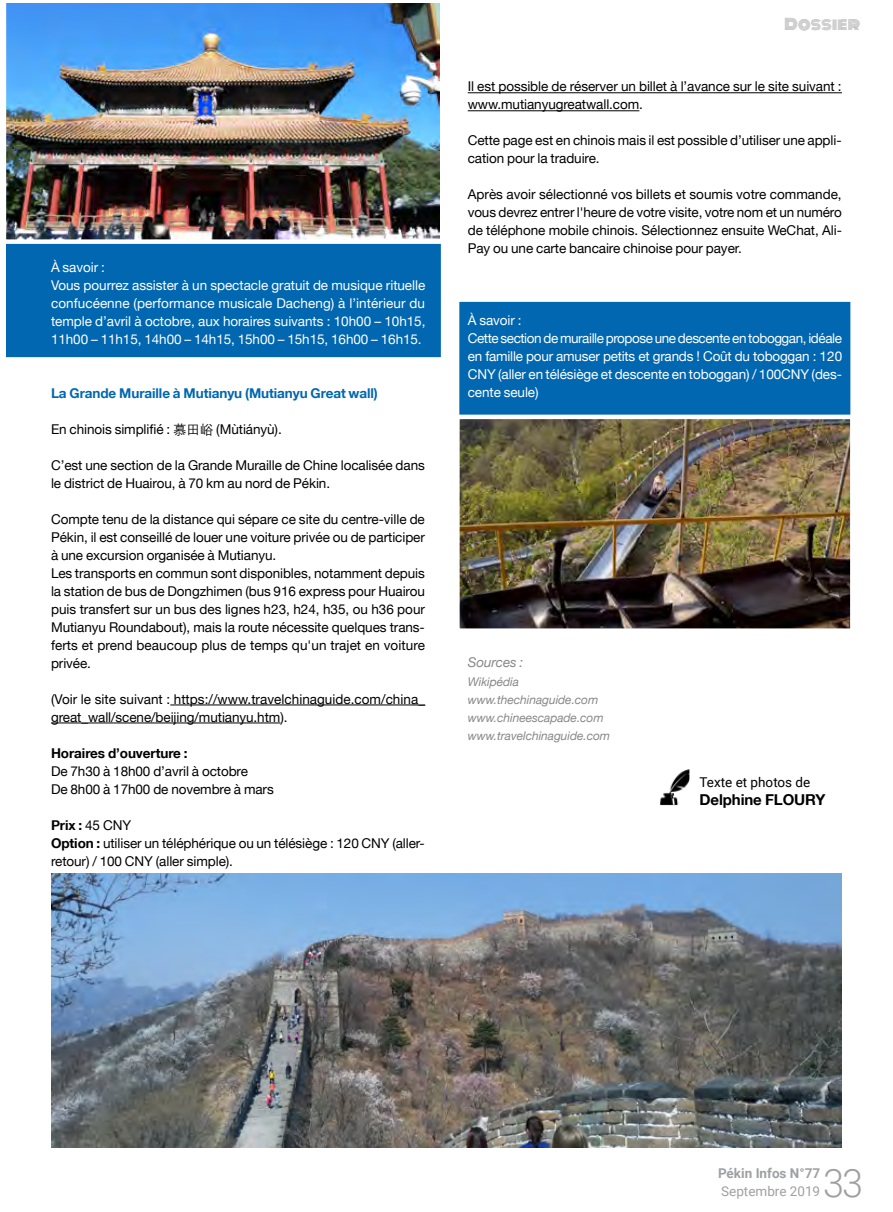
<style>
.page{position:relative;width:893px;height:1212px;background:#fff}
.page>*{position:absolute;margin:0;border:0;box-sizing:border-box;transform-origin:0 0}
.t1{font:300 39.15px "Roboto";color:#9ea0a2}
.t2{font:700 15px "Helvetica Neue LT";letter-spacing:-.005em;color:#000}
.t3{font:15px "Monoton";letter-spacing:.02em;color:#a7a8aa}
.t4{font:13.5px/18px "Helvetica Neue LT";letter-spacing:-.005em;color:#000}
.t5{font:13.5px/18px "Helvetica Neue LT";letter-spacing:-.005em;color:#fff}
.t6{font:700 13.5px "Helvetica Neue LT";letter-spacing:-.005em;color:#0067b0}
.t7{font:700 13.5px "Helvetica Neue LT";letter-spacing:-.005em;color:#000}
.t8{font:13.5px "Roboto";color:#000}
.t9{font:700 13.5px "Roboto";color:#9ea0a2}
.t10{font:13.5px "Roboto";color:#9ea0a2}
.t11{font:italic 13.5px "Helvetica Neue LT";letter-spacing:-.005em;color:#87888a}
.t12{font:italic 12px/18px "Helvetica Neue LT";letter-spacing:-.005em;color:#87888a}
.s1{font-family:"Deng Xian"}
.s2{font-weight:700}
</style>
<div class="page">
<div style="left:4px;top:240px;width:439px;height:119px;background:#0067b0"></div>
<div style="left:2px;top:238px;width:443px;height:124px;border:4px solid #fff"></div>
<div style="left:455px;top:297px;width:400px;height:124px;background:#0067b0;border:4px solid #fff"></div>
<hr style="left:170px;top:705px;width:255px;height:1px;background:#000">
<hr style="left:51px;top:723px;width:230px;height:1px;background:#000">
<hr style="left:468px;top:92px;width:374px;height:1px;background:#000">
<hr style="left:468px;top:110px;width:171px;height:1px;background:#000">
<img style="left:660px;top:769px;width:29px;height:36px">
<img style="left:3px;top:3px;width:442px;height:241px">
<svg style="left:2px;top:238px;width:1px;height:124px"></svg>
<img style="left:51px;top:874px;width:791px;height:273px">
<img style="left:460px;top:420px;width:390px;height:208px">
<div style="left:455px;top:415px;width:400px;height:218px;border:4px solid #fff"></div>
<p class="t5" style="left:51px;top:258px;width:376px">À savoir :<br>Vous pourrez assister à un spectacle gratuit de musique rituelle confucéenne (performance musicale Dacheng) à l’intérieur du temple d’avril à octobre, aux horaires suivants : 10h00 – 10h15, 11h00 – 11h15, 14h00 – 14h15, 15h00 – 15h15, 16h00 – 16h15.</p>
<p class="t6" style="left:51px;top:384px;width:328px">La Grande Muraille à Mutianyu (Mutianyu Great wall)</p>
<p class="t4" style="left:51px;top:420px;width:232px">En chinois simplifié : <span class="s1">慕田峪</span> (Mùtiányù).</p>
<p class="t4" style="left:51px;top:456px;width:375px">C’est une section de la Grande Muraille de Chine localisée dans le district de Huairou, à 70 km au nord de Pékin.</p>
<p class="t4" style="left:51px;top:510px;width:375px">Compte tenu de la distance qui sépare ce site du centre-ville de Pékin, il est conseillé de louer une voiture privée ou de participer à une excursion organisée à Mutianyu.<br>Les transports en commun sont disponibles, notamment depuis la station de bus de Dongzhimen (bus 916 express pour Huairou puis transfert sur un bus des lignes h23, h24, h35, ou h36 pour Mutianyu Roundabout), mais la route nécessite quelques trans&shy;ferts et prend beaucoup plus de temps qu'un trajet en voiture privée.</p>
<p class="t4" style="left:51px;top:689px;width:376px">(Voir le site suivant : https://www.travelchinaguide.com/china_ great_wall/scene/beijing/mutianyu.htm).</p>
<p class="t7" style="left:51px;top:744px;width:138px">Horaires d’ouverture :</p>
<p class="t4" style="left:51px;top:761px;width:224px">De 7h30 à 18h00 d’avril à octobre<br>De 8h00 à 17h00 de novembre à mars</p>
<p class="t4" style="left:51px;top:815px;width:375px"><span class="s2">Prix :</span> 45 CNY<br><span class="s2">Option :</span> utiliser un téléphérique ou un télésiège : 120 CNY (aller&shy;retour) / 100 CNY (aller simple).</p>
<p class="t3" style="left:784px;top:13px;width:77px">Dossier</p>
<p class="t4" style="left:468px;top:77px;width:375px">Il est possible de réserver un billet à l’avance sur le site suivant : www.mutianyugreatwall.com.</p>
<p class="t4" style="left:468px;top:131px;width:375px">Cette page est en chinois mais il est possible d’utiliser une appli&shy;cation pour la traduire.</p>
<p class="t4" style="left:468px;top:185px;width:376px;text-align:justify">Après avoir sélectionné vos billets et soumis votre commande, vous devrez entrer l'heure de votre visite, votre nom et un numéro de téléphone mobile chinois. Sélectionnez ensuite WeChat, Ali-Pay ou une carte bancaire chinoise pour payer.</p>
<p class="t5" style="left:468px;top:311px;width:376px">À savoir :<br>Cette section de muraille propose une descente en toboggan, idéale en famille pour amuser petits et grands ! Coût du toboggan : 120<br>CNY (aller en télésiège et descente en toboggan) / 100CNY (des&shy;cente seule)</p>
<p class="t11" style="left:468px;top:654px;width:57px">Sources :</p>
<p class="t12" style="left:468px;top:672px;width:144px">Wikipédia www.thechinaguide.com www.chineescapade.com www.travelchinaguide.com</p>
<p class="t8" style="left:699px;top:773px;width:112px">Texte et photos de</p>
<p class="t2" style="left:699px;top:790px;width:127px">Delphine FLOURY</p>
<p class="t9" style="left:718px;top:1164px;width:104px">Pékin Infos N°77</p>
<p class="t10" style="left:721px;top:1182px;width:100px">Septembre 2019</p>
<h1 class="t1" style="left:823px;top:1155px;width:42px">33</h1>
</div>
